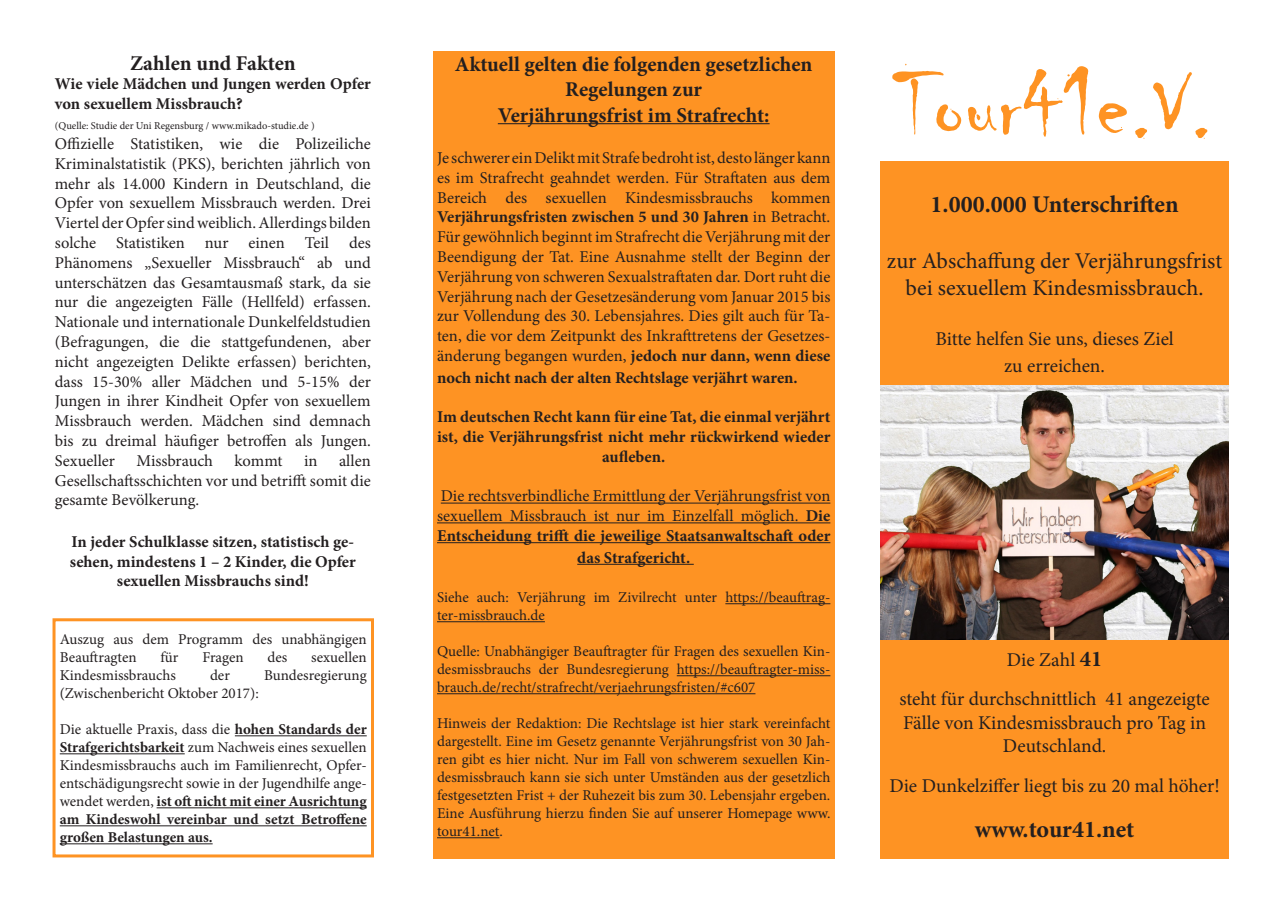
<style>
.page{position:relative;width:1280px;height:910px;background:#fff}
.page>*{position:absolute;margin:0;border:0;box-sizing:border-box;transform-origin:0 0}
.t1{font:97.65px "Chiller";color:#fe9323}
.t2{font:700 24px "Minion Pro";color:#231f20}
.t3{font:22.5px/27px "Minion Pro";color:#231f20;text-align:center}
.t4{font:700 21px/25.2px "Minion Pro";color:#231f20;text-align:center}
.t5{font:19.5px/23.4px "Minion Pro";color:#231f20;text-align:center}
.t6{font:16.5px/19.8px "Minion Pro";color:#231f20;text-align:justify}
.t7{font:700 16.5px/19.8px "Minion Pro";color:#231f20;text-align:center}
.t8{font:15px/18px "Minion Pro";color:#231f20;text-align:justify}
.t9{font:10.5px "Minion Pro";color:#231f20}
.s1{font-weight:700}
.s2{font-weight:700;font-size:22.5px}
</style>
<div class="page">
<hr style="left:235px;top:735px;width:132px;height:1px;background:#231f20">
<hr style="left:60px;top:753px;width:125px;height:1px;background:#231f20">
<hr style="left:157px;top:807px;width:210px;height:1px;background:#231f20">
<hr style="left:60px;top:825px;width:307px;height:1px;background:#231f20">
<hr style="left:60px;top:843px;width:153px;height:1px;background:#231f20">
<div style="left:53px;top:618px;width:321px;height:239px;border:3px solid #fe9323"></div>
<div style="left:433px;top:52px;width:402px;height:807px;background:#fe9323"></div>
<hr style="left:498px;top:123px;width:272px;height:1px;background:#231f20">
<hr style="left:441px;top:503px;width:389px;height:1px;background:#231f20">
<hr style="left:437px;top:522px;width:393px;height:1px;background:#231f20">
<hr style="left:437px;top:542px;width:393px;height:1px;background:#231f20">
<hr style="left:577px;top:564px;width:117px;height:1px;background:#231f20">
<hr style="left:725px;top:603px;width:105px;height:1px;background:#231f20">
<hr style="left:437px;top:621px;width:108px;height:1px;background:#231f20">
<hr style="left:677px;top:675px;width:153px;height:1px;background:#231f20">
<hr style="left:437px;top:693px;width:318px;height:1px;background:#231f20">
<hr style="left:437px;top:837px;width:62px;height:1px;background:#231f20">
<div style="left:880px;top:162px;width:349px;height:697px;background:#fe9323"></div>
<img style="left:880px;top:386px;width:349px;height:253px">
<p class="t4" style="left:130px;top:50px;width:167px">Zahlen und Fakten</p>
<p class="t7" style="left:55px;top:74px;width:317px;text-align:left">Wie viele Mädchen und Jungen werden Opfer von sexuellem Missbrauch?</p>
<p class="t9" style="left:55px;top:119px;width:261px">(Quelle: Studie der Uni Regensburg / www.mikado-studie.de )</p>
<p class="t6" style="left:55px;top:134px;width:317px">Offizielle Statistiken, wie die Polizeiliche Kriminalstatistik (PKS), berichten jährlich von mehr als 14.000 Kindern in Deutschland, die Opfer von sexuellem Missbrauch werden. Drei Viertel der Opfer sind weiblich. Allerdings bilden solche Statistiken nur einen Teil des Phänomens „Sexueller Missbrauch“ ab und unterschätzen das Gesamtausmaß stark, da sie nur die angezeigten Fälle (Hellfeld) erfassen.<br>Nationale und internationale Dunkelfeldstudien (Befragungen, die die stattgefundenen, aber nicht angezeigten Delikte erfassen) berichten, dass 15-30% aller Mädchen und 5-15% der Jungen in ihrer Kindheit Opfer von sexuellem Missbrauch werden. Mädchen sind demnach bis zu dreimal häufiger betroffen als Jungen.<br>Sexueller</p>
<p class="t6" style="left:55px;top:451px;width:317px;text-indent:284px">allen Gesellschaftsschichten vor und betrifft somit die gesamte Bevölkerung.</p>
<p class="t7" style="left:70px;top:531px;width:287px">In jeder Schulklasse sitzen, statistisch ge&shy;sehen, mindestens 1 – 2 Kinder, die Opfer sexuellen Missbrauchs sind!</p>
<p class="t6" style="left:136px;top:451px;width:78px">Missbrauch</p>
<p class="t6" style="left:235px;top:451px;width:49px">kommt</p>
<p class="t6" style="left:304px;top:451px;width:15px">in</p>
<p class="t8" style="left:60px;top:631px;width:308px">Auszug aus dem Programm des unabhängigen<br>Beauftragten</p>
<p class="t8" style="left:160px;top:649px;width:20px">für</p>
<p class="t8" style="left:202px;top:649px;width:43px">Fragen</p>
<p class="t8" style="left:267px;top:649px;width:21px">des</p>
<p class="t8" style="left:311px;top:649px;width:57px">sexuellen</p>
<p class="t8" style="left:60px;top:667px;width:118px">Kindesmissbrauchs</p>
<p class="t8" style="left:210px;top:667px;width:21px">der</p>
<p class="t8" style="left:264px;top:667px;width:104px">Bundesregierung</p>
<p class="t8" style="left:60px;top:685px;width:200px">(Zwischenbericht Oktober 2017):</p>
<p class="t8" style="left:60px;top:721px;width:308px">Die aktuelle Praxis, dass die <span class="s1">hohen Standards der Strafgerichtsbarkeit</span> zum Nachweis eines sexuellen Kindesmissbrauchs auch im Familienrecht, Opfer&shy;entschädigungsrecht sowie in der Jugendhilfe ange&shy;wendet werden, <span class="s1">ist oft nicht mit einer Ausrichtung am Kindeswohl vereinbar und setzt Betroffene großen Belastungen aus.</span></p>
<p class="t4" style="left:455px;top:52px;width:359px">Aktuell gelten die folgenden gesetzlichen<br>Regelungen zur</p>
<p class="t4" style="left:498px;top:102px;width:273px">Verjährungsfrist im Strafrecht:</p>
<p class="t6" style="left:437px;top:148px;width:395px">Je schwerer ein Delikt mit Strafe bedroht ist, desto länger kann es im Strafrecht geahndet werden. Für Straftaten aus dem Bereich des sexuellen Kindesmissbrauchs kommen <span class="s1">Verjährungsfristen zwischen 5 und 30 Jahren</span> in Betracht.<br>Für gewöhnlich beginnt im Strafrecht die Verjährung mit der Beendigung der Tat. Eine Ausnahme stellt der Beginn der Verjährung von schweren Sexualstraftaten dar. Dort ruht die Verjährung nach der Gesetzesänderung vom Januar 2015 bis zur Vollendung des 30. Lebensjahres. Dies gilt auch für Ta&shy;ten, die vor dem Zeitpunkt des Inkrafttretens der Gesetzes&shy;änderung begangen wurden, <span class="s1">jedoch nur dann, wenn diese</span></p>
<p class="t7" style="left:437px;top:367px;width:362px">noch nicht nach der alten Rechtslage verjährt waren.</p>
<p class="t7" style="left:437px;top:407px;width:395px">Im deutschen Recht kann für eine Tat, die einmal verjährt ist, die Verjährungsfrist nicht mehr rückwirkend wieder aufleben.</p>
<p class="t6" style="left:437px;top:486px;width:395px">Die rechtsverbindliche Ermittlung der Verjährungsfrist von sexuellem Missbrauch ist nur im Einzelfall möglich. <span class="s1">Die Entscheidung trifft die jeweilige Staatsanwaltschaft oder</span></p>
<p class="t7" style="left:577px;top:547px;width:114px">das Strafgericht.</p>
<p class="t8" style="left:437px;top:588px;width:395px">Siehe auch: Verjährung im Zivilrecht unter https://beauftrag&shy;ter-missbrauch.de</p>
<p class="t8" style="left:437px;top:642px;width:395px">Quelle: Unabhängiger Beauftragter für Fragen des sexuellen Kin&shy;desmissbrauchs der Bundesregierung https://beauftragter-miss&shy;brauch.de/recht/strafrecht/verjaehrungsfristen/#c607</p>
<p class="t8" style="left:437px;top:714px;width:395px">Hinweis der Redaktion: Die Rechtslage ist hier stark vereinfacht dargestellt. Eine im Gesetz genannte Verjährungsfrist von 30 Jah&shy;ren gibt es hier nicht. Nur im Fall von schwerem sexuellen Kin&shy;desmissbrauch kann sie sich unter Umständen aus der gesetzlich festgesetzten Frist + der Ruhezeit bis zum 30. Lebensjahr ergeben.<br>Eine Ausführung hierzu finden Sie auf unserer Homepage www. tour41.net.</p>
<p class="t1" style="left:895px;top:52px;width:320px">Tour41e.V.</p>
<p class="t2" style="left:931px;top:187px;width:249px">1.000.000 Unterschriften</p>
<p class="t3" style="left:887px;top:247px;width:337px">zur Abschaffung der Verjährungsfrist bei sexuellem Kindesmissbrauch.</p>
<p class="t5" style="left:935px;top:326px;width:240px;line-height:27px">Bitte helfen Sie uns, dieses Ziel zu erreichen.</p>
<p class="t5" style="left:1007px;top:648px;width:97px">Die Zahl <span class="s2">41</span></p>
<p class="t5" style="left:899px;top:687px;width:312px">steht für durchschnittlich 41 angezeigte<br>Fälle von Kindesmissbrauch pro Tag in<br>Deutschland.</p>
<p class="t5" style="left:889px;top:774px;width:332px">Die Dunkelziffer liegt bis zu 20 mal höher!</p>
<p class="t2" style="left:975px;top:812px;width:161px">www.tour41.net</p>
</div>
